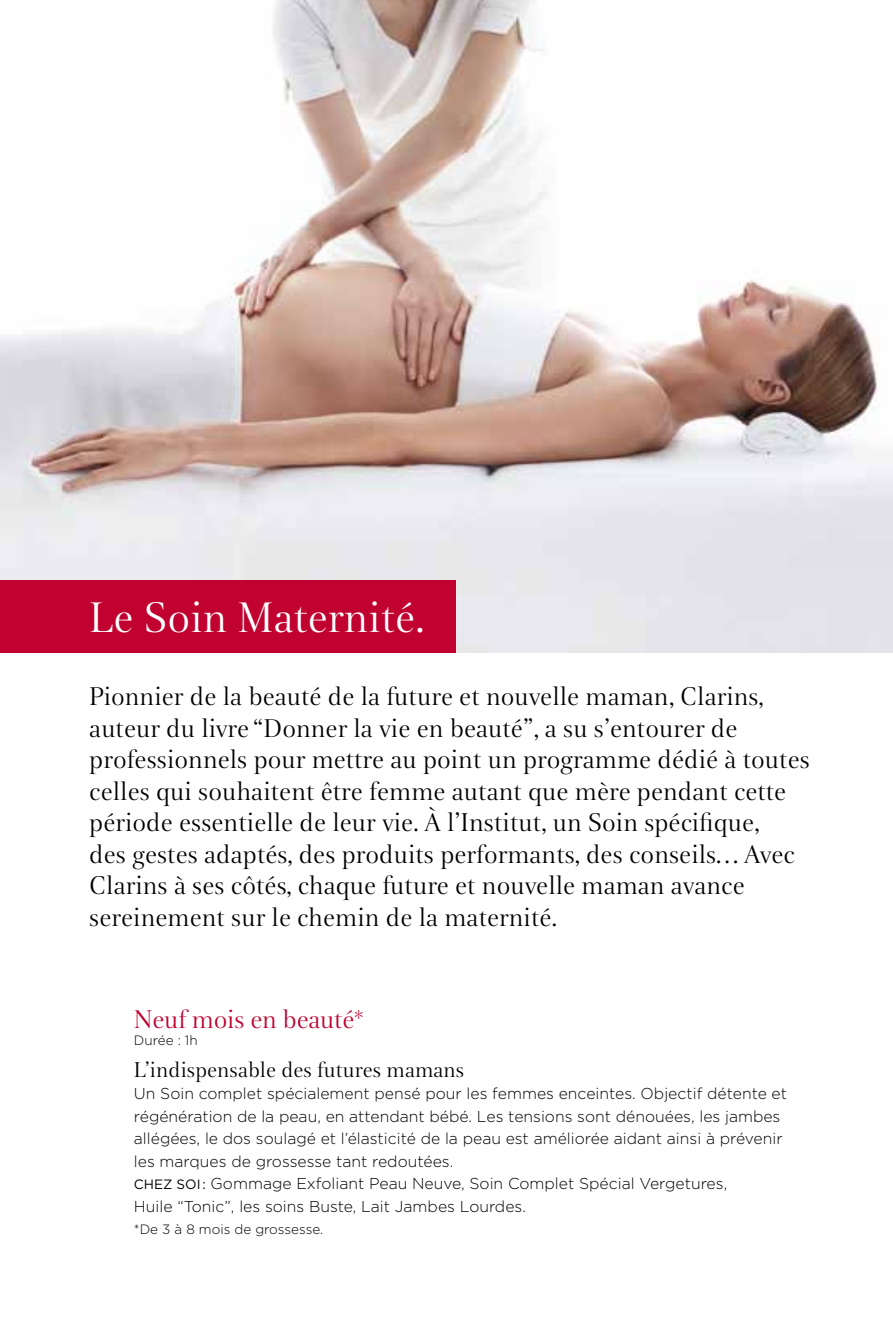
<style>
.page{position:relative;width:893px;height:1340px;background:#fff}
.page>*{position:absolute;margin:0;border:0;box-sizing:border-box;transform-origin:0 0}
.t1{font:45px "Clarins";color:#fff}
.t2{font:27px/31.5px "Clarins";color:#000}
.t3{font:27px "Clarins";letter-spacing:-.01em;color:#c10230}
.t4{font:22.5px "Clarins";color:#000}
.t5{font:300 15.75px/22.5px "Gotham";color:#000}
.t6{font:300 13.5px "Gotham";color:#000}
.s1{font-weight:400;font-size:13.5px}
</style>
<div class="page">
<img style="left:0;top:0;width:893px;height:652px">
<div style="left:0;top:580px;width:456px;height:72px;background:#c10230"></div>
<h1 class="t1" style="left:89px;top:585px;width:337px">Le Soin Maternité.</h1>
<p class="t2" style="left:89px;top:678px;width:722px">Pionnier de la beauté de la future et nouvelle maman, Clarins, auteur du livre “Donner la vie en beauté”, a su s’entourer de professionnels pour mettre au point un programme dédié à toutes celles qui souhaitent être femme autant que mère pendant cette période essentielle de leur vie. À l’Institut, un Soin spécifique,<br>des gestes adaptés, des produits performants, des conseils… Avec Clarins à ses côtés, chaque future et nouvelle maman avance sereinement sur le chemin de la maternité.</p>
<p class="t3" style="left:134px;top:1000px;width:231px">Neuf mois en beauté*</p>
<p class="t4" style="left:134px;top:1053px;width:332px">L’indispensable des futures mamans</p>
<p class="t5" style="left:134px;top:1081px;width:655px">Un Soin complet spécialement pensé pour les femmes enceintes. Objectif détente et régénération de la peau, en attendant bébé. Les tensions sont dénouées, les jambes allégées, le dos soulagé et l’élasticité de la peau est améliorée aidant ainsi à prévenir les marques de grossesse tant redoutées.<br><span class="s1">CHEZ SOI :</span> Gommage Exfoliant Peau Neuve, Soin Complet Spécial Vergetures,<br>Huile “Tonic”, les soins Buste, Lait Jambes Lourdes.</p>
<p class="t6" style="left:134px;top:1220px;width:191px">*De 3 à 8 mois de grossesse.</p>
<p class="t6" style="left:134px;top:1031px;width:65px">Durée : 1h</p>
</div>
